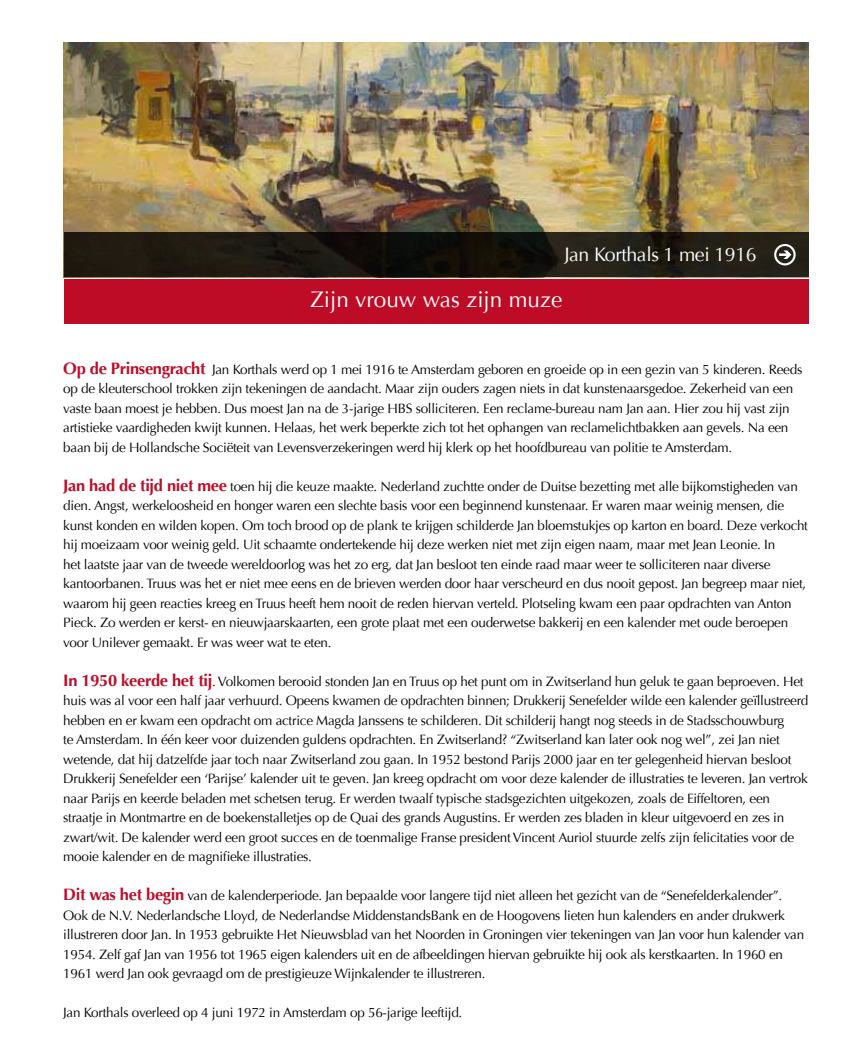
<style>
.page{position:relative;width:851px;height:1063px;background:#fff}
.page>*{position:absolute;margin:0;border:0;box-sizing:border-box;transform-origin:0 0}
.t1{font:22.5px "Optima";color:#fff}
.t2{font:19.5px "Optima";letter-spacing:-.02em;color:#fff}
.t3{font:13.5px/19.5px "Optima";letter-spacing:-.02em;color:#000}
.s1{font-weight:700;font-size:16.5px;color:#be0c27}
</style>
<div class="page">
<img style="left:64px;top:43px;width:744px;height:189px">
<svg style="left:64px;top:232px;width:744px;height:45px;background:#1b1810"></svg>
<div style="left:64px;top:280px;width:744px;height:44px;background:#be0c27"></div>
<svg style="left:774px;top:244px;width:21px;height:21px"></svg>
<h2 class="t2" style="left:564px;top:243px;width:194px">Jan Korthals 1 mei 1916</h2>
<h1 class="t1" style="left:310px;top:286px;width:254px">Zijn vrouw was zijn muze</h1>
<p class="t3" style="left:63px;top:360px;width:740px"><span class="s1">Op de Prinsengracht</span> Jan Korthals werd op 1 mei 1916 te Amsterdam geboren en groeide op in een gezin van 5 kinderen. Reeds op de kleuterschool trokken zijn tekeningen de aandacht. Maar zijn ouders zagen niets in dat kunstenaarsgedoe. Zekerheid van een vaste baan moest je hebben. Dus moest Jan na de 3-jarige HBS solliciteren. Een reclame-bureau nam Jan aan. Hier zou hij vast zijn artistieke vaardigheden kwijt kunnen. Helaas, het werk beperkte zich tot het ophangen van reclamelichtbakken aan gevels. Na een baan bij de Hollandsche Sociëteit van Levensverzekeringen werd hij klerk op het hoofdbureau van politie te Amsterdam.</p>
<p class="t3" style="left:63px;top:477px;width:746px"><span class="s1">Jan had de tijd niet mee</span> toen hij die keuze maakte. Nederland zuchtte onder de Duitse bezetting met alle bijkomstigheden van dien. Angst, werkeloosheid en honger waren een slechte basis voor een beginnend kunstenaar. Er waren maar weinig mensen, die kunst konden en wilden kopen. Om toch brood op de plank te krijgen schilderde Jan bloemstukjes op karton en board. Deze verkocht hij moeizaam voor weinig geld. Uit schaamte ondertekende hij deze werken niet met zijn eigen naam, maar met Jean Leonie. In<br>het laatste jaar van de tweede wereldoorlog was het zo erg, dat Jan besloot ten einde raad maar weer te solliciteren naar diverse kantoorbanen. Truus was het er niet mee eens en de brieven werden door haar verscheurd en dus nooit gepost. Jan begreep maar niet, waarom hij geen reacties kreeg en Truus heeft hem nooit de reden hiervan verteld. Plotseling kwam een paar opdrachten van Anton Pieck. Zo werden er kerst- en nieuwjaarskaarten, een grote plaat met een ouderwetse bakkerij en een kalender met oude beroepen voor Unilever gemaakt. Er was weer wat te eten.</p>
<p class="t3" style="left:63px;top:672px;width:746px"><span class="s1">In 1950 keerde het tij</span>. Volkomen berooid stonden Jan en Truus op het punt om in Zwitserland hun geluk te gaan beproeven. Het huis was al voor een half jaar verhuurd. Opeens kwamen de opdrachten binnen; Drukkerij Senefelder wilde een kalender geïllustreerd hebben en er kwam een opdracht om actrice Magda Janssens te schilderen. Dit schilderij hangt nog steeds in de Stadsschouwburg<br>te Amsterdam. In één keer voor duizenden guldens opdrachten. En Zwitserland? “Zwitserland kan later ook nog wel”, zei Jan niet wetende, dat hij datzelfde jaar toch naar Zwitserland zou gaan. In 1952 bestond Parijs 2000 jaar en ter gelegenheid hiervan besloot Drukkerij Senefelder een ‘Parijse’ kalender uit te geven. Jan kreeg opdracht om voor deze kalender de illustraties te leveren. Jan vertrok naar Parijs en keerde beladen met schetsen terug. Er werden twaalf typische stadsgezichten uitgekozen, zoals de Eiffeltoren, een straatje in Montmartre en de boekenstalletjes op de Quai des grands Augustins. Er werden zes bladen in kleur uitgevoerd en zes in zwart/wit. De kalender werd een groot succes en de toenmalige Franse president Vincent Auriol stuurde zelfs zijn felicitaties voor de mooie kalender en de magnifieke illustraties.</p>
<p class="t3" style="left:63px;top:886px;width:742px"><span class="s1">Dit was het begin</span> van de kalenderperiode. Jan bepaalde voor langere tijd niet alleen het gezicht van de “Senefelderkalender”.<br>Ook de N.V. Nederlandsche Lloyd, de Nederlandse MiddenstandsBank en de Hoogovens lieten hun kalenders en ander drukwerk illustreren door Jan. In 1953 gebruikte Het Nieuwsblad van het Noorden in Groningen vier tekeningen van Jan voor hun kalender van 1954. Zelf gaf Jan van 1956 tot 1965 eigen kalenders uit en de afbeeldingen hiervan gebruikte hij ook als kerstkaarten. In 1960 en 1961 werd Jan ook gevraagd om de prestigieuze Wijnkalender te illustreren.</p>
<p class="t3" style="left:63px;top:1003px;width:400px">Jan Korthals overleed op 4 juni 1972 in Amsterdam op 56-jarige leeftijd.</p>
</div>
